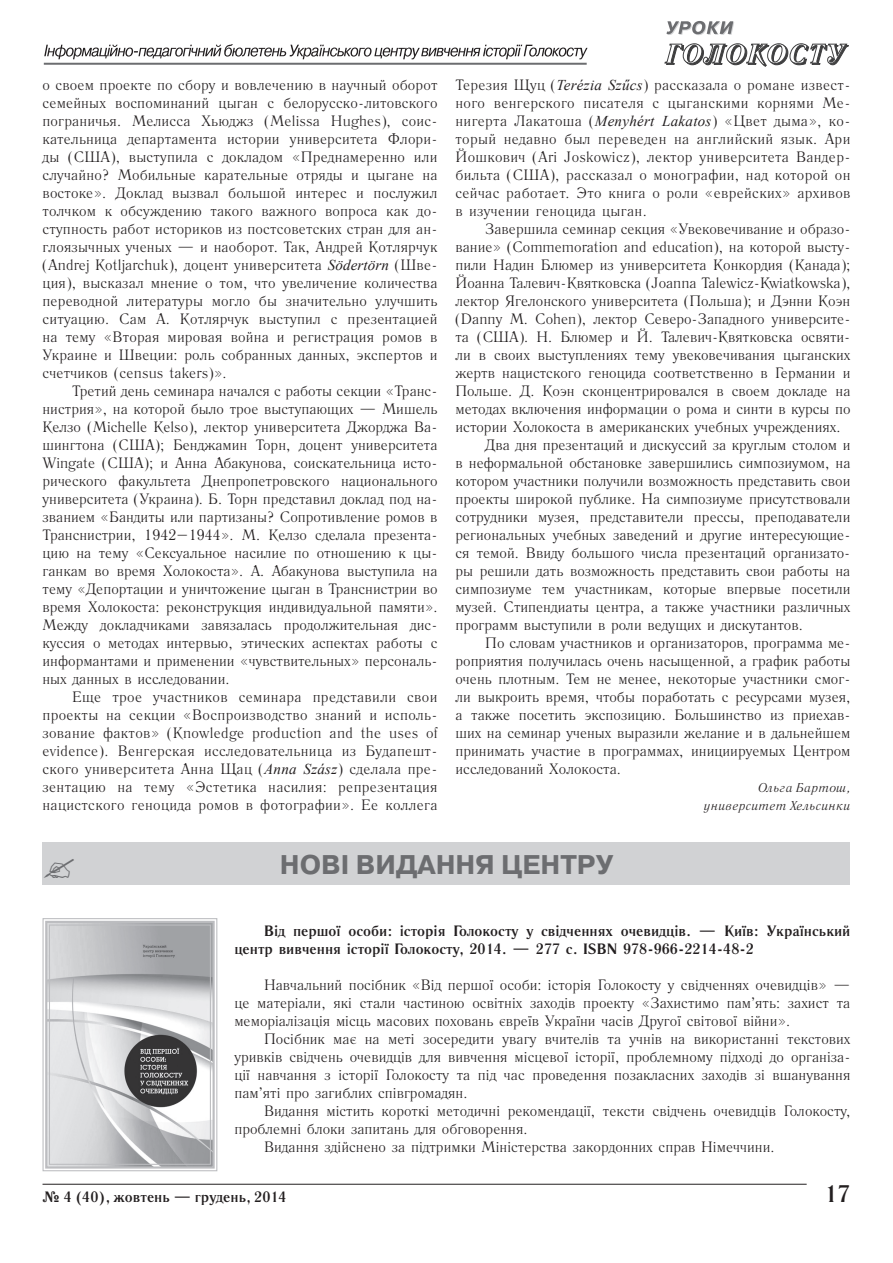
<style>
.page{position:relative;width:893px;height:1263px;background:#fff}
.page>*{position:absolute;margin:0;border:0;box-sizing:border-box;transform-origin:0 0}
.t1{font:700 27px "Pragmatica C";color:#6c6d70}
.t2{font:700 24px "Literaturnaya C";color:#231f20}
.t3{font:15px/18px "Literaturnaya C";color:#231f20;text-align:justify}
.t4{font:700 15px/18px "Literaturnaya C";color:#231f20}
.t5{font:italic 12.75px/18px "Literaturnaya C";letter-spacing:.02em;color:#231f20;text-align:right}
.s1{font-family:"Times New Roman";font-style:italic}
</style>
<div class="page">
<hr style="left:44px;top:63px;width:543px;height:1px;background:#6c6d70">
<hr style="left:44px;top:64px;width:543px;height:1px;background:#6c6d70">
<svg style="left:44px;top:44px;width:544px;height:15px"></svg>
<svg style="left:666px;top:21px;width:68px;height:14px"></svg>
<svg style="left:664px;top:43px;width:185px;height:24px"></svg>
<hr style="left:43px;top:1184px;width:764px;height:1px;background:#231f20">
<svg style="left:42px;top:918px;width:176px;height:254px;background:#c1c2c4"></svg>
<div style="left:45px;top:921px;width:170px;height:247px;border:2px solid #bcbdc0"></div>
<div style="left:49px;top:924px;width:162px;height:241px;border:1px solid #bcbdc0"></div>
<div style="left:43px;top:842px;width:807px;height:43px;background:#d1d2d4"></div>
<p class="t3" style="left:43px;top:76px;width:396px">о своем проекте по сбору и вовлечению в научный оборот семейных воспоминаний цыган с белорусско-литовского пограничья. Мелисса Хьюджз (Melissa Hughes), соис&shy;кательница департамента истории университета Флори&shy;ды (США), выступила с докладом «Преднамеренно или случайно? Мобильные карательные отряды и цыгане на востоке». Доклад вызвал большой интерес и послужил толчком к обсуждению такого важного вопроса как до&shy;ступность работ историков из постсоветских стран для ан&shy;глоязычных ученых — и наоборот. Так, Андрей Котлярчук (Andrej Kotljarchuk), доцент университета <span class="s1">Södertörn</span> (Шве&shy;ция), высказал мнение о том, что увеличение количества переводной литературы могло бы значительно улучшить ситуацию. Сам А. Котлярчук выступил с презентацией на тему «Вторая мировая война и регистрация ромов в Украине и Швеции: роль собранных данных, экспертов и счетчиков (сensus takers)».</p>
<p class="t3" style="left:43px;top:382px;width:396px;text-indent:30px">Третий день семинара начался с работы секции «Транс&shy;нистрия», на которой было трое выступающих — Мишель Келзо (Michelle Kelso), лектор университета Джорджа Ва&shy;шингтона (США); Бенджамин Торн, доцент университета Wingate (США); и Анна Абакунова, соискательница исто&shy;рического факультета Днепропетровского национального университета (Украина). Б. Торн представил доклад под на&shy;званием «Бандиты или партизаны? Сопротивление ромов в Транснистрии, 1942–1944». М. Келзо сделала презента&shy;цию на тему «Сексуальное насилие по отношению к цы&shy;ганкам во время Холокоста». А. Абакунова выступила на тему «Депортации и уничтожение цыган в Транснистрии во время Холокоста: реконструкция индивидуальной памяти».<br>Между докладчиками завязалась продолжительная дис&shy;куссия о методах интервью, этических аспектах работы с информантами и применении «чувствительных» персональ&shy;ных данных в исследовании.</p>
<p class="t3" style="left:43px;top:688px;width:396px;text-indent:30px">Еще трое участников семинара представили свои проекты на секции «Воспроизводство знаний и исполь&shy;зование фактов» (Knowledge production and the uses of evidence). Венгерская исследовательница из Будапешт&shy;ского университета Анна Щац (<span class="s1">Anna Szász</span>) сделала пре&shy;зентацию на тему «Эстетика насилия: репрезентация нацистского геноцида ромов в фотографии». Ее коллега</p>
<p class="t3" style="left:455px;top:76px;width:396px">Терезия Щуц (<span class="s1">Terézia Szűcs</span>) рассказала о романе извест&shy;ного венгерского писателя с цыганскими корнями Ме&shy;нигерта Лакатоша (<span class="s1">Menyhért Lakatos</span>) «Цвет дыма», ко&shy;торый недавно был переведен на английский язык. Ари Йошкович (Ari Joskowicz), лектор университета Вандер&shy;бильта (США), рассказал о монографии, над которой он сейчас работает. Это книга о роли «еврейских» архивов в изучении геноцида цыган.</p>
<p class="t3" style="left:485px;top:220px;width:367px">Завершила семинар секция «Увековечивание и образо-</p>
<p class="t3" style="left:455px;top:238px;width:396px">вание» (Commemoration and education), на которой высту-</p>
<p class="t3" style="left:455px;top:256px;width:396px">пили Надин Блюмер из университета Конкордия (Канада);</p>
<p class="t3" style="left:455px;top:274px;width:396px">Йоанна Талевич-Квятковска (Joanna Talewicz-Kwiatkowska),</p>
<p class="t3" style="left:455px;top:292px;width:396px">лектор Ягелонского университета (Польша); и Дэнни Коэн</p>
<p class="t3" style="left:455px;top:310px;width:396px">(Danny M. Cohen), лектор Северо-Западного университе-</p>
<p class="t3" style="left:455px;top:328px;width:396px">та (США). Н. Блюмер и Й. Талевич-Квятковска освяти-</p>
<p class="t3" style="left:455px;top:346px;width:396px">ли в своих выступлениях тему увековечивания цыганских</p>
<p class="t3" style="left:455px;top:364px;width:396px">жертв нацистского геноцида соответственно в Германии и</p>
<p class="t3" style="left:455px;top:382px;width:396px">Польше. Д. Коэн сконцентрировался в своем докладе на</p>
<p class="t3" style="left:455px;top:400px;width:396px">методах включения информации о рома и синти в курсы по</p>
<p class="t3" style="left:455px;top:418px;width:386px">истории Холокоста в американских учебных учреждениях.</p>
<p class="t3" style="left:485px;top:436px;width:367px">Два дня презентаций и дискуссий за круглым столом и</p>
<p class="t3" style="left:455px;top:454px;width:396px">в неформальной обстановке завершились симпозиумом, на</p>
<p class="t3" style="left:455px;top:472px;width:396px">котором участники получили возможность представить свои</p>
<p class="t3" style="left:455px;top:490px;width:396px">проекты широкой публике. На симпозиуме присутствовали</p>
<p class="t3" style="left:455px;top:508px;width:396px">сотрудники музея, представители прессы, преподаватели</p>
<p class="t3" style="left:455px;top:526px;width:396px">региональных учебных заведений и другие интересующие-</p>
<p class="t3" style="left:455px;top:544px;width:396px">ся темой. Ввиду большого числа презентаций организато-</p>
<p class="t3" style="left:455px;top:562px;width:396px">ры решили дать возможность представить свои работы на</p>
<p class="t3" style="left:455px;top:580px;width:396px">симпозиуме тем участникам, которые впервые посетили</p>
<p class="t3" style="left:455px;top:598px;width:396px">музей. Стипендиаты центра, а также участники различных</p>
<p class="t3" style="left:455px;top:616px;width:349px">программ выступили в роли ведущих и дискутантов.</p>
<p class="t3" style="left:485px;top:634px;width:367px">По словам участников и организаторов, программа ме-</p>
<p class="t3" style="left:455px;top:652px;width:396px">роприятия получилась очень насыщенной, а график работы</p>
<p class="t3" style="left:455px;top:670px;width:396px">очень плотным. Тем не менее, некоторые участники смог-</p>
<p class="t3" style="left:455px;top:688px;width:396px">ли выкроить время, чтобы поработать с ресурсами музея,</p>
<p class="t3" style="left:455px;top:706px;width:396px">а также посетить экспозицию. Большинство из приехав-</p>
<p class="t3" style="left:455px;top:724px;width:396px">ших на семинар ученых выразили желание и в дальнейшем</p>
<p class="t3" style="left:455px;top:742px;width:396px">принимать участие в программах, инициируемых Центром</p>
<p class="t3" style="left:455px;top:760px;width:167px">исследований Холокоста.</p>
<p class="t5" style="left:704px;top:779px;width:148px">Ольга Бартош, университет Хельсинки</p>
<h1 class="t1" style="left:280px;top:850px;width:335px">НОВІ ВИДАННЯ ЦЕНТРУ</h1>
<p class="t4" style="left:234px;top:922px;width:618px;text-indent:30px">Від першої особи: історія Голокосту у свідченнях очевидців. — Київ: Український центр вивчення історії Голокосту, 2014. — 277 с. ISBN 978-966-2214-48-2</p>
<p class="t3" style="left:234px;top:976px;width:618px;text-indent:30px">Навчальний посібник «Від першої особи: історія Голокосту у свідченнях очевидців» — це матеріали, які стали частиною освітніх заходів проекту «Захистимо пам’ять: захист та меморіалізація місць масових поховань євреїв України часів Другої світової війни».</p>
<p class="t3" style="left:234px;top:1030px;width:618px;text-indent:30px">Посібник має на меті зосередити увагу вчителів та учнів на використанні текстових уривків свідчень очевидців для вивчення місцевої історії, проблемному підході до організа&shy;ції навчання з історії Голокосту та під час проведення позакласних заходів зі вшанування пам’яті про загиблих співгромадян.</p>
<p class="t3" style="left:264px;top:1102px;width:588px">Видання містить короткі методичні рекомендації, тексти свідчень очевидців Голокосту,</p>
<p class="t3" style="left:234px;top:1120px;width:295px">проблемні блоки запитань для обговорення.</p>
<p class="t3" style="left:264px;top:1138px;width:512px">Видання здійснено за підтримки Міністерства закордонних справ Німеччини.</p>
<p class="t4" style="left:43px;top:1187px;width:246px">№ 4 (40), жовтень — грудень, 2014</p>
<h2 class="t2" style="left:824px;top:1179px;width:27px">17</h2>
</div>
